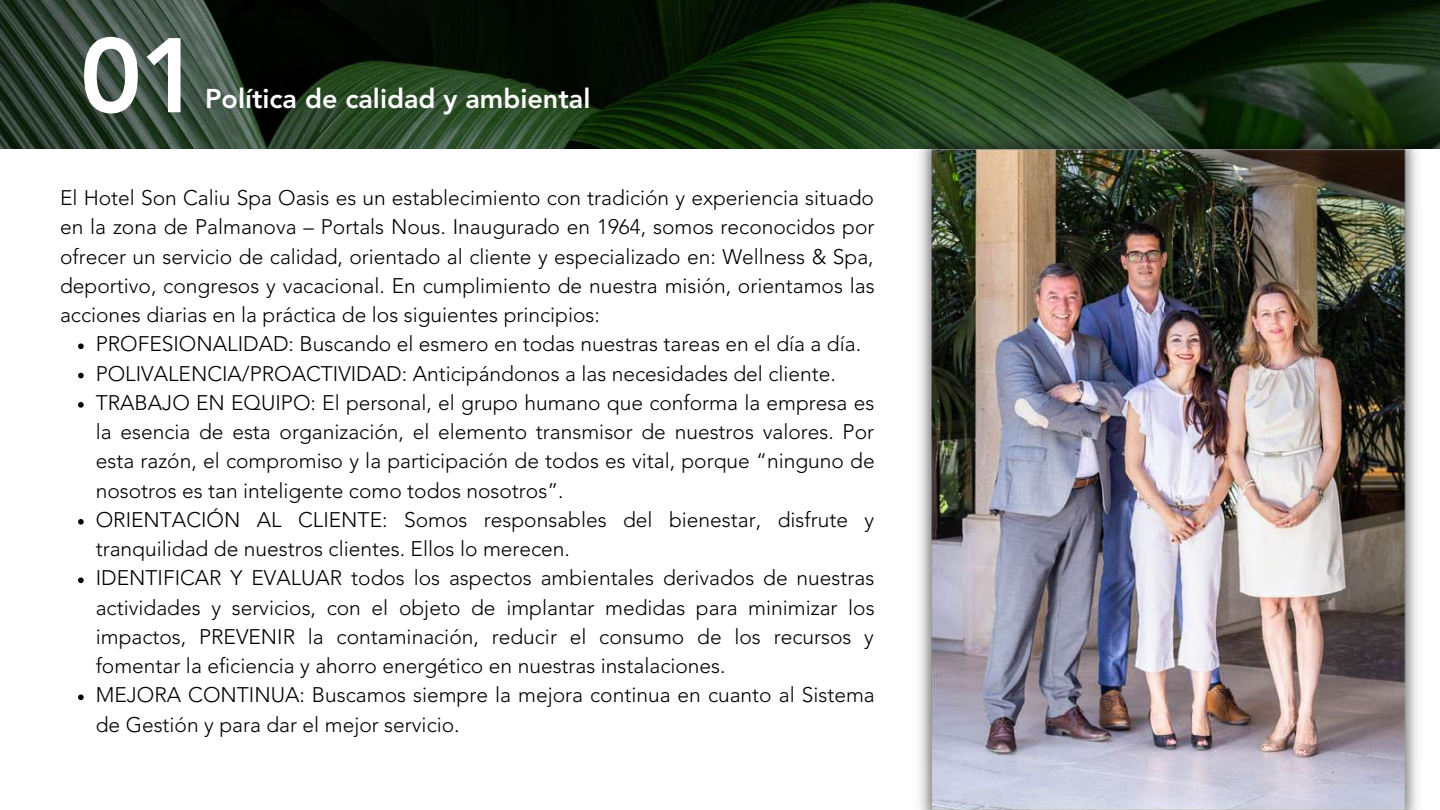
<style>
.page{position:relative;width:1440px;height:810px;background:#fff}
.page>*{position:absolute;margin:0;border:0;box-sizing:border-box;transform-origin:0 0}
.t1{font:800 104.7px "Avenir LT Std";color:#fff}
.t2{font:800 27px "Avenir LT Std";color:#fff}
.t3{font:300 21px/29.2px "Avenir LT Std";color:#000}
</style>
<div class="page">
<svg style="left:78px;top:343px;width:6px;height:6px"></svg>
<svg style="left:78px;top:373px;width:6px;height:5px"></svg>
<svg style="left:78px;top:402px;width:6px;height:6px"></svg>
<svg style="left:78px;top:519px;width:6px;height:6px"></svg>
<svg style="left:78px;top:577px;width:6px;height:6px"></svg>
<svg style="left:78px;top:694px;width:6px;height:6px"></svg>
<img style="left:0;top:0;width:1440px;height:148px">
<img style="left:909px;top:127px;width:518px;height:683px">
<h1 class="t1" style="left:80px;top:33px;width:123px">01</h1>
<p class="t2" style="left:205px;top:88px;width:387px">Política de calidad y ambiental</p>
<p class="t3" style="left:60px;top:185px;width:816px;text-align:justify">El Hotel Son Caliu Spa Oasis es un establecimiento con tradición y experiencia situado en la zona de Palmanova – Portals Nous. Inaugurado en 1964, somos reconocidos por ofrecer un servicio de calidad, orientado al cliente y especializado en: Wellness &amp; Spa, deportivo, congresos y vacacional. En cumplimiento de nuestra misión, orientamos las acciones diarias en la práctica de los siguientes principios:</p>
<p class="t3" style="left:96px;top:331px;width:781px">PROFESIONALIDAD: Buscando el esmero en todas nuestras tareas en el día a día.<br>POLIVALENCIA/PROACTIVIDAD: Anticipándonos a las necesidades del cliente.<br>TRABAJO EN EQUIPO: El personal, el grupo humano que conforma la empresa es la esencia de esta organización, el elemento transmisor de nuestros valores. Por esta razón, el compromiso y la participación de todos es vital, porque “ninguno de nosotros es tan inteligente como todos nosotros”.<br>ORIENTACIÓN AL CLIENTE: Somos responsables del bienestar, disfrute y tranquilidad de nuestros clientes. Ellos lo merecen.<br>IDENTIFICAR Y EVALUAR todos los aspectos ambientales derivados de nuestras actividades y servicios, con el objeto de implantar medidas para minimizar los impactos, PREVENIR la contaminación, reducir el consumo de los recursos y fomentar la eficiencia y ahorro energético en nuestras instalaciones.<br>MEJORA CONTINUA: Buscamos siempre la mejora continua en cuanto al Sistema de Gestión y para dar el mejor servicio.</p>
</div>
